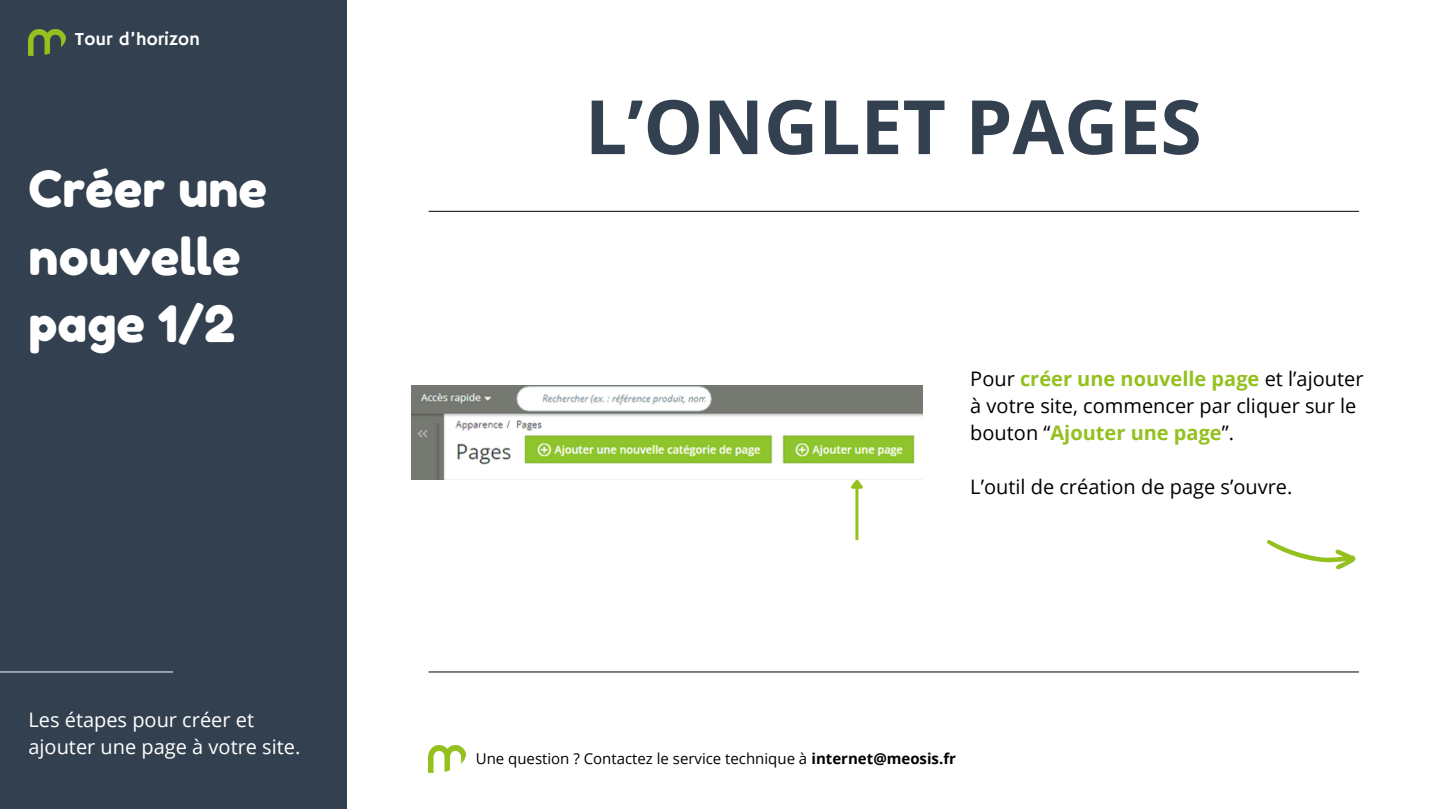
<style>
.page{position:relative;width:1440px;height:810px;background:#fff}
.page>*{position:absolute;margin:0;border:0;box-sizing:border-box;transform-origin:0 0}
.t1{font:700 75px "Open Sans";color:#33404f}
.t2{font:50px/67.5px "Fredoka One";color:#fff}
.t3{font:20px/27px "Open Sans";color:#000}
.t4{font:20px/27px "Open Sans";color:#fff}
.t5{font:18.8px "Hammersmith One";color:#fff}
.t6{font:15px "Open Sans";color:#000}
.s1{font-weight:700;color:#94c11f}
.s2{font-weight:700}
</style>
<div class="page">
<div style="left:0;top:0;width:347px;height:809px;background:#33404f"></div>
<img style="left:28px;top:29px;width:37px;height:27px">
<hr style="left:429px;top:211px;width:930px;height:1px;background:#000">
<hr style="left:429px;top:672px;width:930px;height:1px;background:#000">
<hr style="left:0;top:672px;width:173px;height:1px;background:#fff">
<img style="left:429px;top:746px;width:36px;height:26px">
<svg style="left:1267px;top:540px;width:89px;height:30px"></svg>
<img style="left:411px;top:386px;width:511px;height:93px">
<hr style="left:855px;top:488px;width:3px;height:52px;background:#94c11f">
<svg style="left:848px;top:476px;width:19px;height:15px"></svg>
<h3 class="t5" style="left:75px;top:28px;width:127px">Tour d’horizon</h3>
<p class="t2" style="left:28px;top:155px;width:240px">Créer une nouvelle page 1/2</p>
<p class="t4" style="left:28px;top:706px;width:274px">Les étapes pour créer et ajouter une page à votre site.</p>
<h1 class="t1" style="left:585px;top:74px;width:618px">L’ONGLET PAGES</h1>
<p class="t3" style="left:970px;top:365px;width:395px">Pour <span class="s1">créer une nouvelle page</span> et l’ajouter à votre site, commencer par cliquer sur le bouton “<span class="s1">Ajouter une page</span>”.</p>
<h3 class="t3" style="left:970px;top:473px;width:324px">L’outil de création de page s’ouvre.</h3>
<p class="t6" style="left:476px;top:748px;width:482px">Une question ? Contactez le service technique à <span class="s2">internet@meosis.fr</span></p>
</div>
